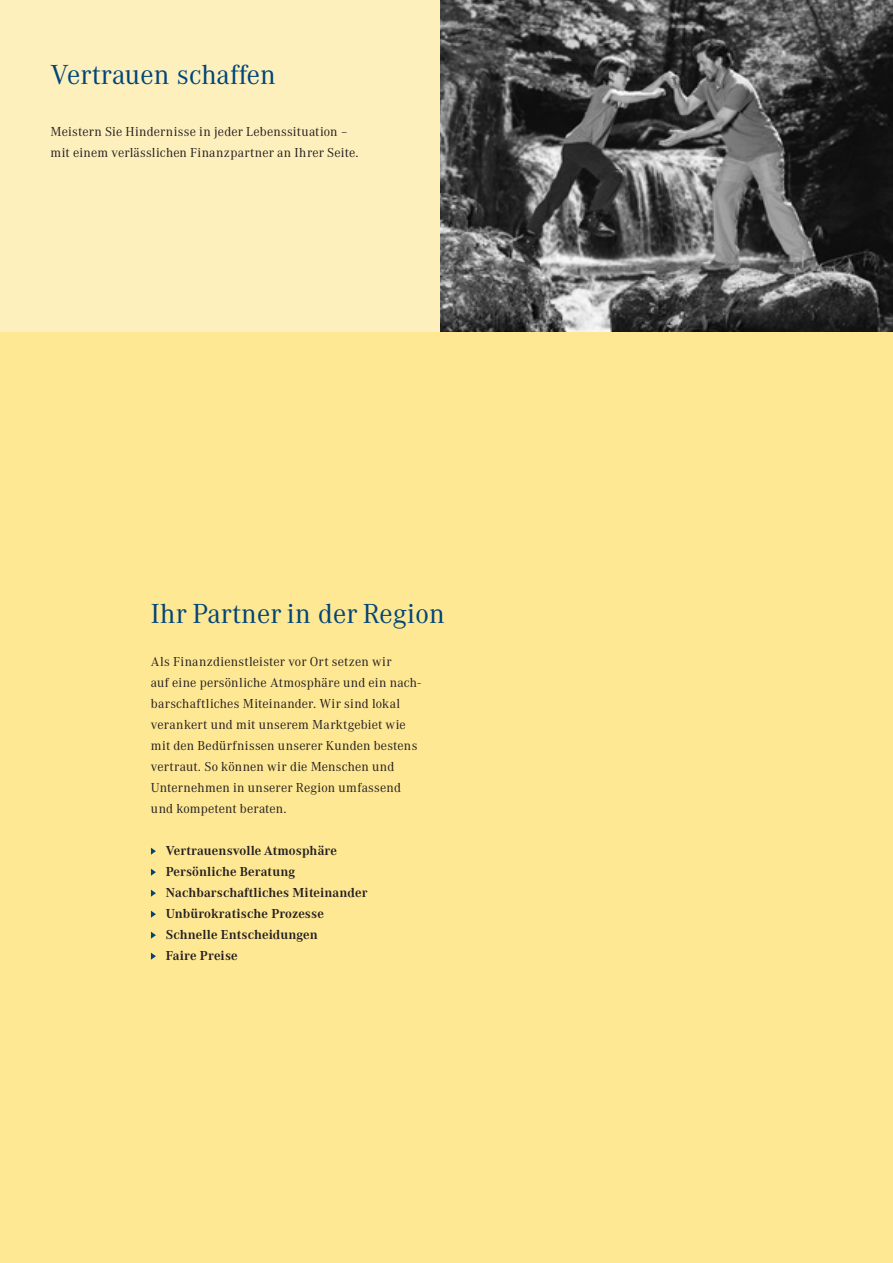
<style>
.page{position:relative;width:893px;height:1263px;background:#ffe894}
.page>*{position:absolute;margin:0;border:0;box-sizing:border-box;transform-origin:0 0}
.t1{font:27px "Corporate ABQ";letter-spacing:.01em;color:#004578}
.t2{font:12.75px/21px "Corporate ABQ";letter-spacing:.015em;color:#231f20}
.t3{font:700 12.75px/21px "Corporate ABQ";letter-spacing:.01em;color:#231f20}
</style>
<div class="page">
<svg style="left:151px;top:848px;width:5px;height:7px"></svg>
<svg style="left:151px;top:869px;width:5px;height:7px"></svg>
<svg style="left:151px;top:890px;width:5px;height:7px"></svg>
<svg style="left:151px;top:911px;width:5px;height:7px"></svg>
<svg style="left:151px;top:932px;width:5px;height:7px"></svg>
<svg style="left:151px;top:953px;width:5px;height:7px"></svg>
<div style="left:0;top:0;width:441px;height:332px;background:#fef0bd"></div>
<img style="left:440px;top:0;width:453px;height:332px">
<h1 class="t1" style="left:51px;top:58px;width:227px">Vertrauen schaffen</h1>
<p class="t2" style="left:51px;top:121px;width:309px">Meistern Sie Hindernisse in jeder Lebenssituation – mit einem verlässlichen Finanzpartner an Ihrer Seite.</p>
<h1 class="t1" style="left:151px;top:598px;width:295px">Ihr Partner in der Region</h1>
<p class="t2" style="left:151px;top:651px;width:271px">Als Finanzdienstleister vor Ort setzen wir<br>auf eine persönliche Atmosphäre und ein nach&shy;barschaftliches Miteinander. Wir sind lokal verankert und mit unserem Marktgebiet wie mit den Bedürfnissen unserer Kunden bestens vertraut. So können wir die Menschen und Unternehmen in unserer Region umfassend und kompetent beraten.</p>
<p class="t3" style="left:166px;top:840px;width:203px">Vertrauensvolle Atmosphäre<br>Persönliche Beratung<br>Nachbarschaftliches Miteinander<br>Unbürokratische Prozesse<br>Schnelle Entscheidungen<br>Faire Preise</p>
</div>
